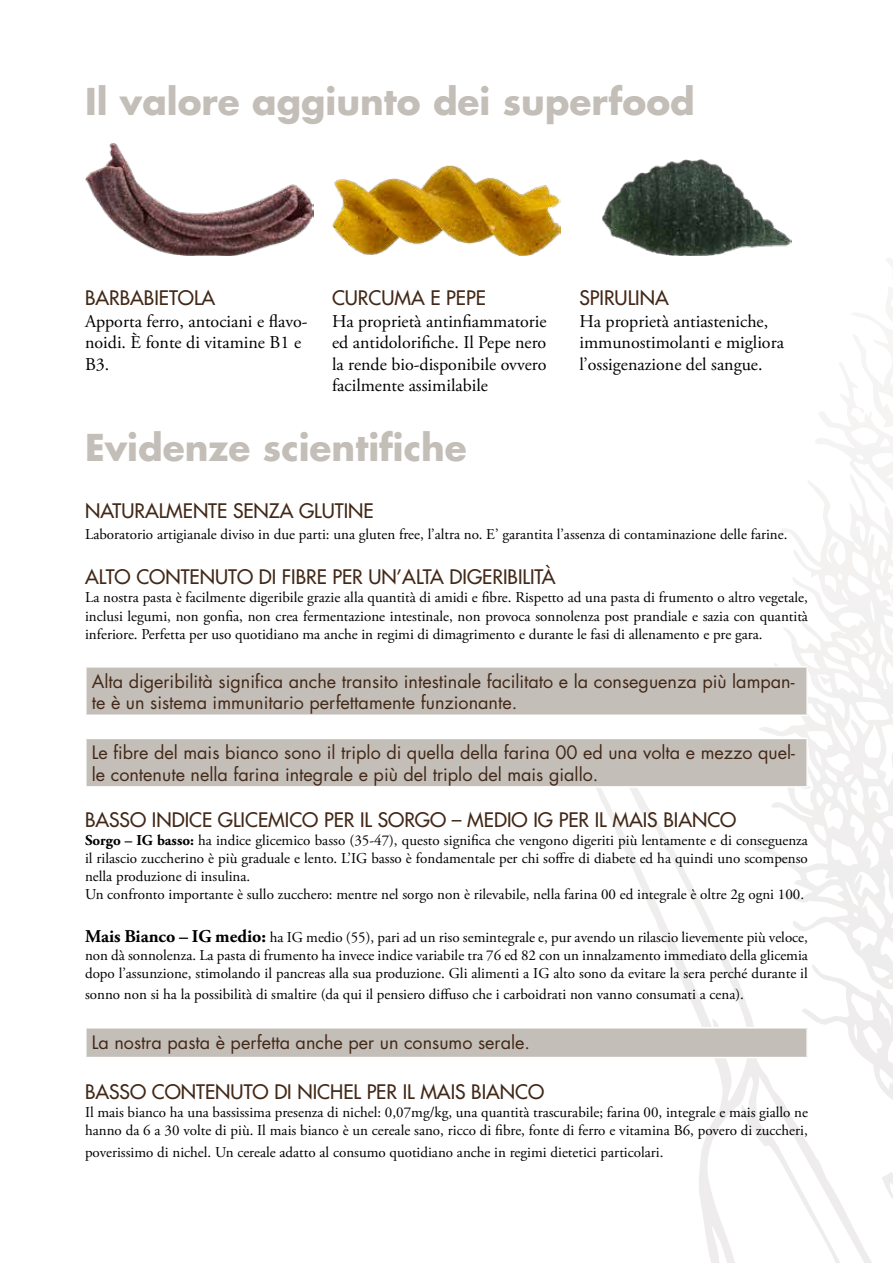
<style>
.page{position:relative;width:893px;height:1263px;background:#fff}
.page>*{position:absolute;margin:0;border:0;box-sizing:border-box;transform-origin:0 0}
.t1{font:700 36px "Futura Std";color:#c4beb8}
.t2{font:500 19.5px "Futura Std";color:#422817}
.t3{font:18px/21.6px "Futura Std";color:#422817}
.t4{font:18px/21.6px "Adobe Garamond Pro";color:#000}
.t5{font:15px/18px "Adobe Garamond Pro";color:#000;text-align:justify}
.s1{font-weight:700}
.s2{font-weight:700;font-size:18px}
</style>
<div class="page">
<svg style="left:773px;top:258px;width:120px;height:644px"></svg>
<img style="left:85px;top:143px;width:229px;height:113px">
<img style="left:332px;top:165px;width:229px;height:91px">
<img style="left:602px;top:159px;width:190px;height:97px">
<div style="left:86px;top:667px;width:721px;height:48px;background:#c4beb8"></div>
<hr style="left:85px;top:666px;width:723px;height:2px;background:#fff">
<hr style="left:85px;top:668px;width:2px;height:46px;background:#fff">
<hr style="left:806px;top:668px;width:2px;height:46px;background:#fff">
<hr style="left:85px;top:714px;width:723px;height:2px;background:#fff">
<div style="left:86px;top:738px;width:721px;height:49px;background:#c4beb8"></div>
<hr style="left:85px;top:738px;width:723px;height:1px;background:#fff">
<hr style="left:85px;top:739px;width:2px;height:47px;background:#fff">
<hr style="left:806px;top:739px;width:2px;height:47px;background:#fff">
<hr style="left:85px;top:786px;width:723px;height:2px;background:#fff">
<div style="left:86px;top:1028px;width:721px;height:29px;background:#c4beb8"></div>
<hr style="left:85px;top:1028px;width:2px;height:29px;background:#fff">
<hr style="left:806px;top:1028px;width:2px;height:29px;background:#fff">
<h1 class="t1" style="left:85px;top:77px;width:611px">Il valore aggiunto dei superfood</h1>
<h2 class="t2" style="left:85px;top:286px;width:132px">BARBABIETOLA</h2>
<p class="t4" style="left:85px;top:311px;width:224px">Apporta ferro, antociani e flavo&shy;noidi. È fonte di vitamine B1 e<br>B3.</p>
<h2 class="t2" style="left:332px;top:286px;width:155px">CURCUMA E PEPE</h2>
<p class="t4" style="left:332px;top:311px;width:216px;text-align:justify">Ha proprietà antinfiammatorie ed antidolorifiche. Il Pepe nero la rende bio-disponibile ovvero facilmente assimilabile</p>
<h1 class="t1" style="left:85px;top:424px;width:383px">Evidenze scientifiche</h1>
<h2 class="t2" style="left:579px;top:286px;width:91px">SPIRULINA</h2>
<p class="t4" style="left:579px;top:311px;width:206px">Ha proprietà antiasteniche, immunostimolanti e migliora l’ossigenazione del sangue.</p>
<h2 class="t2" style="left:85px;top:498px;width:290px">NATURALMENTE SENZA GLUTINE</h2>
<p class="t5" style="left:85px;top:526px;width:704px">Laboratorio artigianale diviso in due parti: una gluten free, l’altra no. E’ garantita l’assenza di contaminazione delle farine.</p>
<h2 class="t2" style="left:85px;top:565px;width:472px">ALTO CONTENUTO DI FIBRE PER UN’ALTA DIGERIBILITÀ</h2>
<p class="t5" style="left:85px;top:589px;width:724px">La nostra pasta è facilmente digeribile grazie alla quantità di amidi e fibre. Rispetto ad una pasta di frumento o altro vegetale, inclusi legumi, non gonfia, non crea fermentazione intestinale, non provoca sonnolenza post prandiale e sazia con quantità inferiore. Perfetta per uso quotidiano ma anche in regimi di dimagrimento e durante le fasi di allenamento e pre gara.</p>
<p class="t3" style="left:92px;top:670px;width:704px">Alta digeribilità significa anche transito intestinale facilitato e la conseguenza più lampan&shy;te è un sistema immunitario perfettamente funzionante.</p>
<p class="t3" style="left:92px;top:742px;width:705px">Le fibre del mais bianco sono il triplo di quella della farina 00 ed una volta e mezzo quel&shy;le contenute nella farina integrale e più del triplo del mais giallo.</p>
<h2 class="t2" style="left:85px;top:807px;width:653px">BASSO INDICE GLICEMICO PER IL SORGO – MEDIO IG PER IL MAIS BIANCO</h2>
<p class="t5" style="left:85px;top:831px;width:724px;text-align:left"><span class="s1">Sorgo – IG basso:</span> ha indice glicemico basso (35-47), questo significa che vengono digeriti più lentamente e di conseguenza il rilascio zuccherino è più graduale e lento. L’IG basso è fondamentale per chi soffre di diabete ed ha quindi uno scompenso nella produzione di insulina.<br>Un confronto importante è sullo zucchero: mentre nel sorgo non è rilevabile, nella farina 00 ed integrale è oltre 2g ogni 100.</p>
<p class="t5" style="left:85px;top:928px;width:724px"><span class="s2">Mais Bianco – IG medio:</span> ha IG medio (55), pari ad un riso semintegrale e, pur avendo un rilascio lievemente più veloce, non dà sonnolenza. La pasta di frumento ha invece indice variabile tra 76 ed 82 con un innalzamento immediato della glicemia dopo l’assunzione, stimolando il pancreas alla sua produzione. Gli alimenti a IG alto sono da evitare la sera perché durante il</p>
<p class="t5" style="left:85px;top:986px;width:660px">sonno non si ha la possibilità di smaltire (da qui il pensiero diffuso che i carboidrati non vanno consumati a cena).</p>
<p class="t3" style="left:92px;top:1031px;width:440px">La nostra pasta è perfetta anche per un consumo serale.</p>
<h2 class="t2" style="left:85px;top:1080px;width:461px">BASSO CONTENUTO DI NICHEL PER IL MAIS BIANCO</h2>
<p class="t5" style="left:85px;top:1104px;width:724px">Il mais bianco ha una bassissima presenza di nichel: 0,07mg/kg, una quantità trascurabile; farina 00, integrale e mais giallo ne hanno da 6 a 30 volte di più. Il mais bianco è un cereale sano, ricco di fibre, fonte di ferro e vitamina B6, povero di zuccheri,</p>
<p class="t5" style="left:85px;top:1143px;width:580px">poverissimo di nichel. Un cereale adatto al consumo quotidiano anche in regimi dietetici particolari.</p>
</div>
